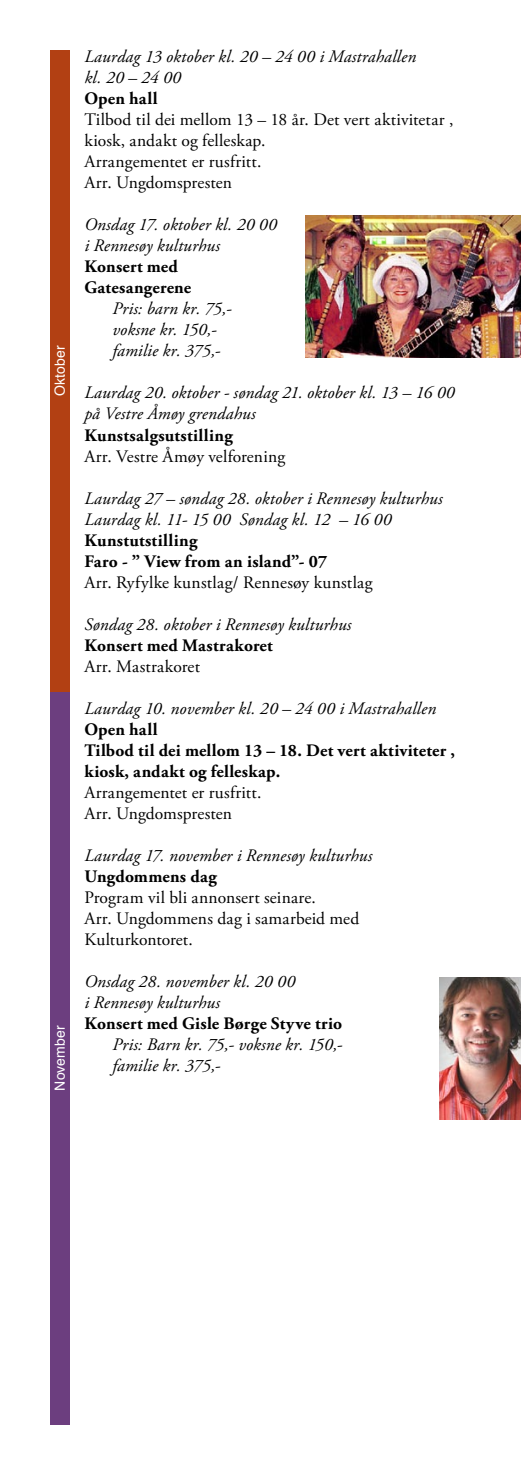
<style>
.page{position:relative;width:521px;height:1474px;background:#fff}
.page>*{position:absolute;margin:0;border:0;box-sizing:border-box;transform-origin:0 0}
.t1{font:italic 17.5px/21px "Adobe Garamond Pro";letter-spacing:.01em;color:#000}
.t2{font:17.5px/21px "Adobe Garamond Pro";letter-spacing:.01em;color:#000}
.t3{font:700 17.5px/21px "Adobe Garamond Pro";letter-spacing:.015em;color:#000}
.t4{font:14px "Helvetica";letter-spacing:.015em;color:#fff}
</style>
<div class="page">
<div style="left:50px;top:687px;width:19px;height:737px;background:#6c3e7f"></div>
<img style="left:306px;top:216px;width:215px;height:141px">
<img style="left:440px;top:977px;width:81px;height:142px">
<div style="left:50px;top:50px;width:19px;height:641px;background:#b24013"></div>
<p class="t4" style="left:48px;top:396px;width:53px;rotate:-90deg">Oktober</p>
<p class="t4" style="left:48px;top:1090px;width:67px;rotate:-90deg">November</p>
<p class="t1" style="left:84px;top:47px;width:333px">Laurdag 13 oktober kl. 20 – 24 00 i Mastrahallen kl. 20 – 24 00</p>
<p class="t3" style="left:84px;top:89px;width:75px">Open hall</p>
<p class="t2" style="left:84px;top:110px;width:371px">Tilbod til dei mellom 13 – 18 år. Det vert aktivitetar , kiosk, andakt og felleskap.<br>Arrangementet er rusfritt.<br>Arr. Ungdomspresten</p>
<p class="t1" style="left:84px;top:215px;width:194px">Onsdag 17. oktober kl. 20 00 i Rennesøy kulturhus</p>
<p class="t3" style="left:84px;top:257px;width:108px">Konsert med<br>Gatesangerene</p>
<p class="t1" style="left:113px;top:299px;width:121px">Pris: barn kr. 75,- voksne kr. 150,- familie kr. 375,-</p>
<p class="t1" style="left:84px;top:383px;width:372px">Laurdag 20. oktober - søndag 21. oktober kl. 13 – 16 00 på Vestre Åmøy grendahus</p>
<p class="t3" style="left:84px;top:425px;width:150px">Kunstsalgsutstilling</p>
<p class="t2" style="left:84px;top:446px;width:202px">Arr. Vestre Åmøy velforening</p>
<p class="t1" style="left:84px;top:488px;width:360px">Laurdag 27 – søndag 28. oktober i Rennesøy kulturhus<br>Laurdag kl. 11- 15 00 Søndag kl. 12 – 16 00</p>
<p class="t3" style="left:84px;top:530px;width:244px">Kunstutstilling<br>Faro - ” View from an island”- 07</p>
<p class="t2" style="left:84px;top:572px;width:290px">Arr. Ryfylke kunstlag/ Rennesøy kunstlag</p>
<p class="t1" style="left:84px;top:614px;width:269px">Søndag 28. oktober i Rennesøy kulturhus</p>
<p class="t3" style="left:84px;top:635px;width:190px">Konsert med Mastrakoret</p>
<p class="t2" style="left:84px;top:656px;width:117px">Arr. Mastrakoret</p>
<p class="t1" style="left:84px;top:698px;width:353px">Laurdag 10. november kl. 20 – 24 00 i Mastrahallen</p>
<p class="t3" style="left:84px;top:719px;width:372px">Open hall<br>Tilbod til dei mellom 13 – 18. Det vert aktiviteter , kiosk, andakt og felleskap.</p>
<p class="t2" style="left:84px;top:782px;width:179px">Arrangementet er rusfritt.<br>Arr. Ungdomspresten</p>
<p class="t1" style="left:84px;top:845px;width:290px">Laurdag 17. november i Rennesøy kulturhus</p>
<p class="t3" style="left:84px;top:866px;width:134px">Ungdommens dag</p>
<p class="t2" style="left:84px;top:887px;width:276px">Program vil bli annonsert seinare.<br>Arr. Ungdommens dag i samarbeid med<br>Kulturkontoret.</p>
<p class="t1" style="left:84px;top:971px;width:212px">Onsdag 28. november kl. 20 00 i Rennesøy kulturhus</p>
<p class="t3" style="left:84px;top:1013px;width:259px">Konsert med Gisle Børge Styve trio</p>
<p class="t1" style="left:113px;top:1034px;width:231px">Pris: Barn kr. 75,- voksne kr. 150,- familie kr. 375,-</p>
</div>
